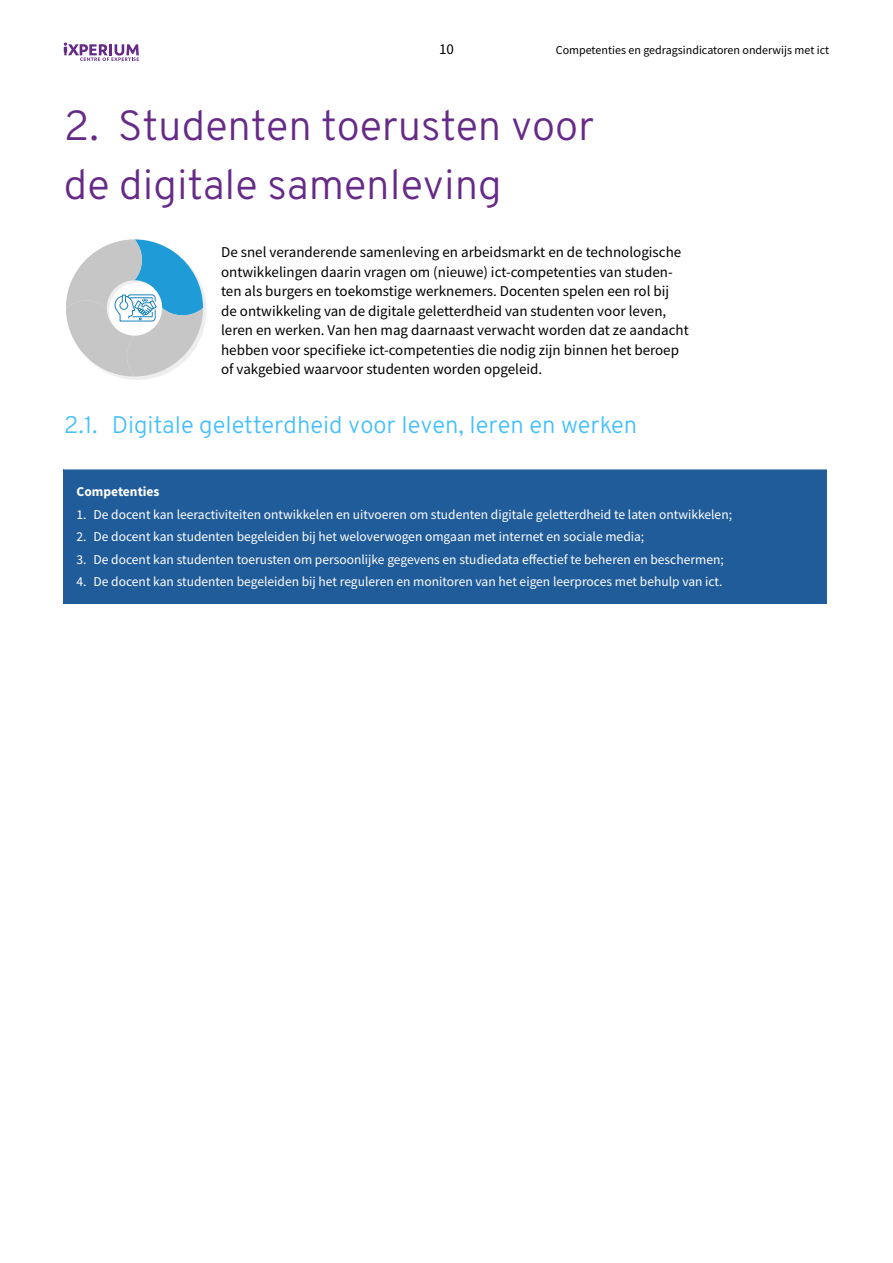
<style>
.page{position:relative;width:893px;height:1263px;background:#fff}
.page>*{position:absolute;margin:0;border:0;box-sizing:border-box;transform-origin:0 0}
.t1{font:300 42px/58.5px "Overpass";color:#662a88}
.t2{font:300 24px "Overpass";color:#43bffd}
.t3{font:15px/19.5px "Source Sans Pro";color:#000}
.t4{font:13.5px "Source Sans Pro";color:#fff}
.t5{font:700 13.5px "Source Sans Pro";color:#fff}
.t6{font:12px "Source Sans Pro";color:#000}
</style>
<div class="page">
<svg style="left:64px;top:43px;width:75px;height:18px"></svg>
<svg style="left:66px;top:239px;width:140px;height:141px"></svg>
<div style="left:64px;top:469px;width:763px;height:134px;background:#215c9a"></div>
<hr style="left:64px;top:469px;width:384px;height:1px;background:#fff">
<hr style="left:448px;top:469px;width:379px;height:1px;background:#fff">
<p class="t3" style="left:439px;top:39px;width:16px">10</p>
<p class="t6" style="left:556px;top:43px;width:275px">Competenties en gedragsindicatoren onderwijs met ict</p>
<h1 class="t1" style="left:64px;top:96px;width:532px">2. Studenten toerusten voor de digitale samenleving</h1>
<p class="t3" style="left:221px;top:242px;width:469px">De snel veranderende samenleving en arbeidsmarkt en de technologische ontwikkelingen daarin vragen om (nieuwe) ict-competenties van studen&shy;ten als burgers en toekomstige werknemers. Docenten spelen een rol bij<br>de ontwikkeling van de digitale geletterdheid van studenten voor leven, leren en werken. Van hen mag daarnaast verwacht worden dat ze aandacht hebben voor specifieke ict-competenties die nodig zijn binnen het beroep of vakgebied waarvoor studenten worden opgeleid.</p>
<h2 class="t2" style="left:64px;top:410px;width:575px">2.1. Digitale geletterdheid voor leven, leren en werken</h2>
<p class="t5" style="left:77px;top:482px;width:85px">Competenties</p>
<p class="t4" style="left:77px;top:505px;width:657px">1. De docent kan leeractiviteiten ontwikkelen en uitvoeren om studenten digitale geletterdheid te laten ontwikkelen;</p>
<p class="t4" style="left:77px;top:528px;width:569px">2. De docent kan studenten begeleiden bij het weloverwogen omgaan met internet en sociale media;</p>
<p class="t4" style="left:77px;top:550px;width:649px">3. De docent kan studenten toerusten om persoonlijke gegevens en studiedata effectief te beheren en beschermen;</p>
<p class="t4" style="left:77px;top:573px;width:648px">4. De docent kan studenten begeleiden bij het reguleren en monitoren van het eigen leerproces met behulp van ict.</p>
</div>
